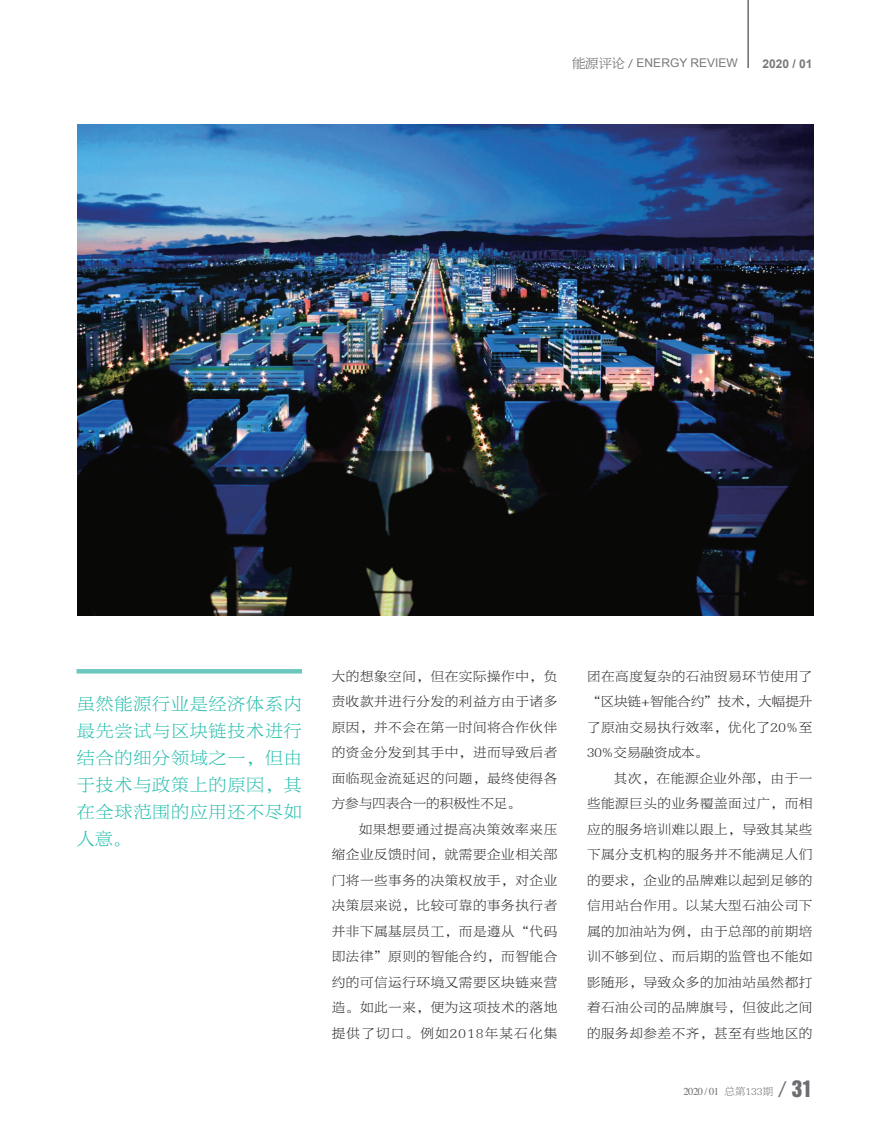
<style>
.page{position:relative;width:872px;height:1127px;background:#fff}
.page>*{position:absolute;margin:0;border:0;box-sizing:border-box;transform-origin:0 0}
.t1{font:21px "Helvetica Inserat LT Std";color:#6c6d70}
.抽文{font:18px/27px "FZBYSK GBK1 0";letter-spacing:.045em;color:#22bcac;text-align:justify}
.内文{font:13.5px/25.5px "FZBYSK GBK1 0";letter-spacing:.045em;color:#231f20;text-align:justify}
.t2{font:12px "Arial";color:#76787b}
.t3{font:700 12px "Arial";color:#76787b}
.t4{font:10.5px "Times";letter-spacing:-.05em;color:#6c6d70}
.s1{font-family:"FZBYSK GBK1 0";font-size:13.5px;color:#57585a}
.s2{font-family:"FZBYSK GBK1 0"}
.s3{font-family:"FZBYSK GBK1 0";font-size:24px}
</style>
<div class="page">
<hr style="left:748px;top:0;width:1px;height:68px;background:#231f20">
<hr style="left:77px;top:669px;width:225px;height:4px;background:#6bc8be">
<img style="left:77px;top:125px;width:736px;height:491px">
<p class="t2" style="left:572px;top:55px;width:167px"><span class="s1">能源评论 /</span> ENERGY REVIEW</p>
<p class="t3" style="left:762px;top:56px;width:52px">2020 / 01</p>
<p class="抽文" style="left:77px;top:691px;width:226px">虽然能源行业是经济体系内最先尝试与区块链技术进行结合的细分领域之一，但由于技术与政策上的原因，其在全球范围的应用还不尽如人意。</p>
<p class="内文" style="left:332px;top:663px;width:227px">大的想象空间，但在实际操作中，负责收款并进行分发的利益方由于诸多原因，并不会在第一时间将合作伙伴的资金分发到其手中，进而导致后者面临现金流延迟的问题，最终使得各方参与四表合一的积极性不足。</p>
<p class="内文" style="left:332px;top:816px;width:227px;text-indent:27px">如果想要通过提高决策效率来压缩企业反馈时间，就需要企业相关部门将一些事务的决策权放手，对企业决策层来说，比较可靠的事务执行者并非下属基层员工，而是遵从“代码即法律”原则的智能合约，而智能合约的可信运行环境又需要区块链来营造。如此一来，便为这项技术的落地提供了切口。例如2018年某石化集</p>
<p class="内文" style="left:587px;top:663px;width:227px">团在高度复杂的石油贸易环节使用了“区块链+智能合约”技术，大幅提升了原油交易执行效率，优化了20%至30%交易融资成本。</p>
<p class="内文" style="left:587px;top:765px;width:227px;text-indent:27px">其次，在能源企业外部，由于一些能源巨头的业务覆盖面过广，而相应的服务培训难以跟上，导致其某些下属分支机构的服务并不能满足人们的要求，企业的品牌难以起到足够的信用站台作用。以某大型石油公司下属的加油站为例，由于总部的前期培训不够到位、而后期的监管也不能如影随形，导致众多的加油站虽然都打着石油公司的品牌旗号，但彼此之间的服务却参差不齐，甚至有些地区的</p>
<p class="t4" style="left:683px;top:1082px;width:91px">2020 / 01 <span class="s2">总第133期</span></p>
<h1 class="t1" style="left:777px;top:1076px;width:37px"><span class="s3">/</span>31</h1>
</div>
